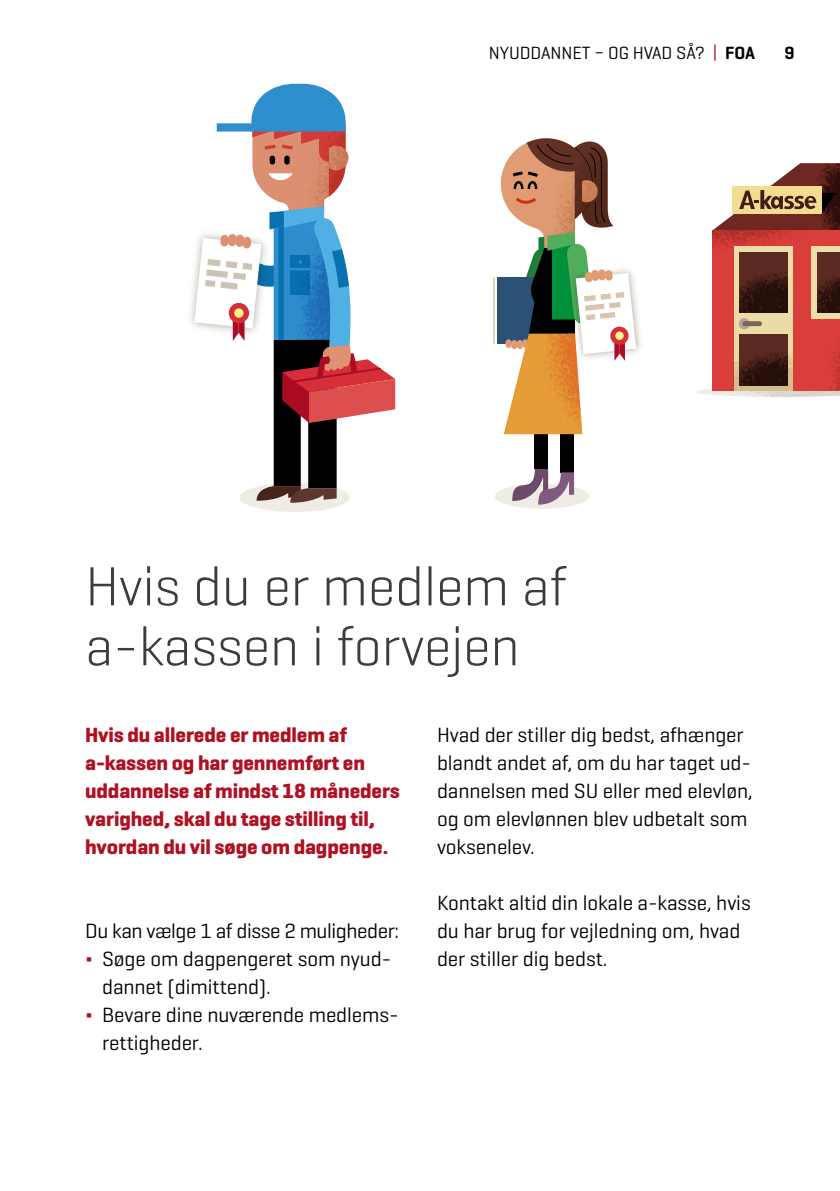
<style>
.page{position:relative;width:840px;height:1191px;background:#fff}
.page>*{position:absolute;margin:0;border:0;box-sizing:border-box;transform-origin:0 0}
.t1{font:300 56px/60px "Geogrotesque";letter-spacing:-.005em;color:#3c3c3b}
.t2{font:21px/28px "Geogrotesque";letter-spacing:-.005em;color:#000}
.t3{font:700 21px/28px "Geogrotesque";letter-spacing:-.005em;color:#ae1122}
.t4{font:18px "Geogrotesque";letter-spacing:-.005em;color:#000}
.t5{font:600 18px "Geogrotesque";color:#000}
.s1{color:#ae1122}
.s2{font-weight:600}
</style>
<div class="page">
<div style="left:239px;top:483px;width:110px;height:29px;background:#efece6;border-radius:50%"></div>
<svg style="left:192px;top:84px;width:203px;height:419px"></svg>
<img style="left:252px;top:132px;width:98px;height:78px">
<div style="left:494px;top:484px;width:95px;height:25px;background:#efece6;border-radius:50%"></div>
<svg style="left:494px;top:278px;width:1px;height:66px"></svg>
<hr style="left:493px;top:278px;width:1px;height:66px;background:#c1b17f">
<div style="left:560px;top:367px;width:13px;height:105px;background:#000"></div>
<svg style="left:512px;top:469px;width:61px;height:35px"></svg>
<div style="left:534px;top:364px;width:14px;height:105px;background:#000"></div>
<img style="left:637px;top:312px;width:4px;height:40px">
<svg style="left:498px;top:138px;width:139px;height:296px"></svg>
<div style="left:612px;top:329px;width:13px;height:13px;background:#fff48a;border-radius:50%"></div>
<div style="left:610px;top:326px;width:18px;height:19px;border:5px solid #d72f3a;border-radius:50%"></div>
<img style="left:507px;top:141px;width:106px;height:107px">
<img style="left:503px;top:334px;width:79px;height:100px">
<img style="left:696px;top:389px;width:143px;height:8px">
<div style="left:712px;top:230px;width:127px;height:161px;background:#db3f3b"></div>
<img style="left:792px;top:308px;width:47px;height:83px">
<img style="left:712px;top:235px;width:81px;height:64px">
<div style="left:733px;top:246px;width:59px;height:145px;background:#efdda8"></div>
<img style="left:733px;top:305px;width:59px;height:86px">
<div style="left:810px;top:246px;width:29px;height:73px;background:#efdda8"></div>
<img style="left:817px;top:252px;width:22px;height:60px">
<img style="left:738px;top:252px;width:49px;height:60px">
<img style="left:738px;top:334px;width:49px;height:51px">
<svg style="left:738px;top:318px;width:11px;height:11px"></svg>
<div style="left:744px;top:321px;width:15px;height:5px;background:#7b6458"></div>
<svg style="left:712px;top:163px;width:127px;height:72px"></svg>
<p class="t4" style="left:488px;top:42px;width:267px">NYUDDANNET – OG HVAD SÅ? <span class="s1">|</span> <span class="s2">FOA</span></p>
<p class="t5" style="left:784px;top:42px;width:12px">9</p>
<h1 class="t1" style="left:85px;top:554px;width:483px">Hvis du er medlem af a-kassen i forvejen</h1>
<p class="t3" style="left:85px;top:721px;width:316px">Hvis du allerede er medlem af a-kassen og har gennemført en uddannelse af mindst 18 måneders varighed, skal du tage stilling til, hvordan du vil søge om dagpenge.</p>
<p class="t2" style="left:85px;top:916px;width:315px">Du kan vælge 1 af disse 2 muligheder:</p>
<p class="t2" style="left:85px;top:944px;width:307px"><span class="s1">∆</span> Søge om dagpengeret som nyud-</p>
<p class="t2" style="left:102px;top:972px;width:170px">dannet (dimittend).</p>
<p class="t2" style="left:85px;top:1000px;width:315px"><span class="s1">∆</span> Bevare dine nuværende medlems-</p>
<p class="t2" style="left:102px;top:1028px;width:102px">rettigheder.</p>
<p class="t2" style="left:437px;top:720px;width:317px">Hvad der stiller dig bedst, afhænger blandt andet af, om du har taget ud&shy;dannelsen med SU eller med elevløn, og om elevlønnen blev udbetalt som voksenelev.</p>
<p class="t2" style="left:437px;top:888px;width:315px">Kontakt altid din lokale a-kasse, hvis du har brug for vejledning om, hvad der stiller dig bedst.</p>
</div>
